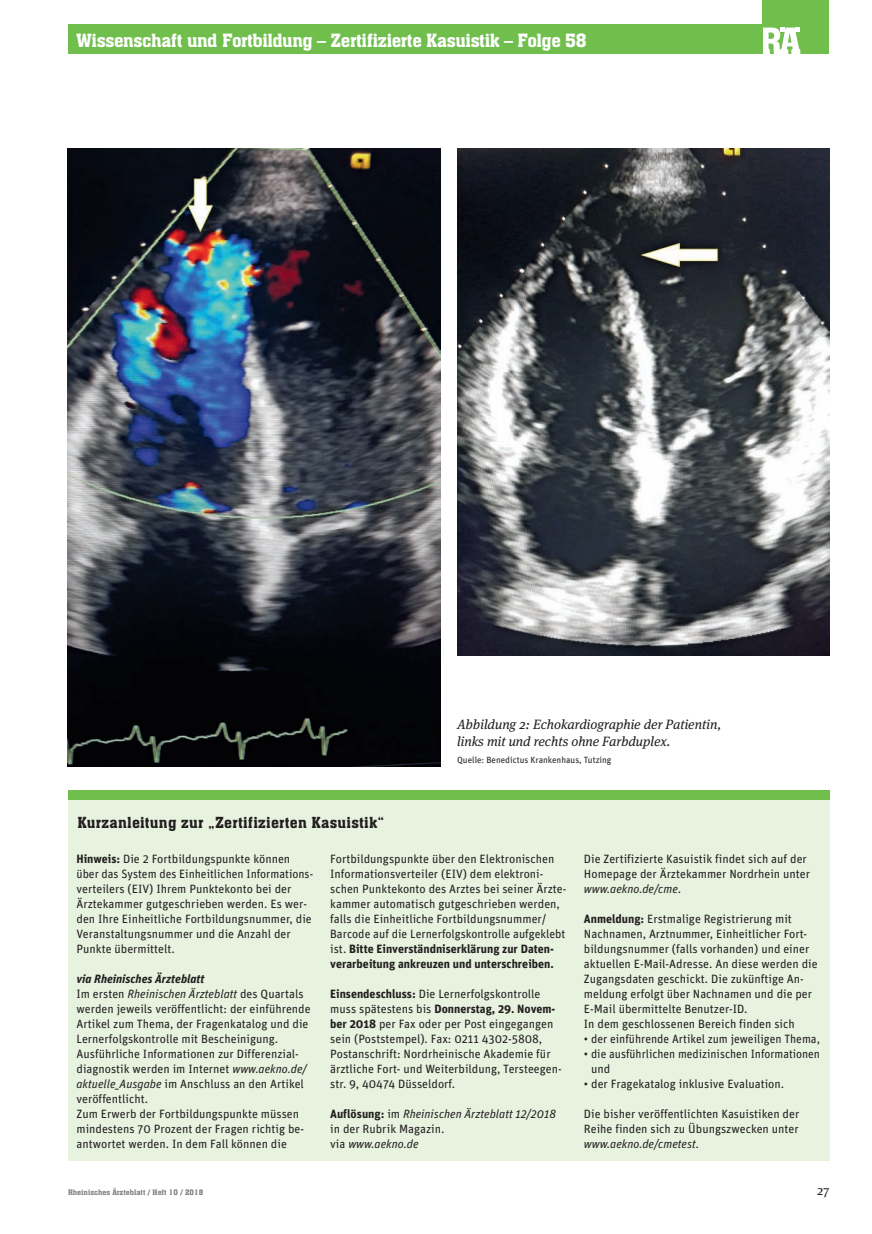
<style>
.page{position:relative;width:872px;height:1234px;background:#fff}
.page>*{position:absolute;margin:0;border:0;box-sizing:border-box;transform-origin:0 0}
.t1{font:18px "Aachen BT";letter-spacing:-.025em;color:#fff}
.t2{font:15px "Aachen BT";letter-spacing:.015em;color:#231f20}
.t3{font:italic 13.5px/17.2px "Meta Serif OT";color:#231f20}
.t4{font:13.5px "Meta Serif OT";color:#231f20}
.t5{font:12px/15px "Unit";color:#231f20}
.t6{font:italic 12px/15px "Unit";color:#231f20}
.t7{font:9px "Unit";color:#231f20}
.t8{font:7.5px "Aachen BT";color:#808285}
.s1{font-weight:700}
.s2{font-weight:700;font-style:italic}
.s3{font-style:italic}
.s4{font-weight:700;font-style:normal}
.s5{font-style:normal}
</style>
<div class="page">
<div style="left:762px;top:0;width:67px;height:54px;background:#70bf4c"></div>
<svg style="left:763px;top:28px;width:37px;height:26px"></svg>
<div style="left:68px;top:795px;width:761px;height:365px;background:#e7f2df"></div>
<div style="left:68px;top:25px;width:694px;height:29px;background:#70bf4c"></div>
<img style="left:68px;top:149px;width:372px;height:617px">
<img style="left:457px;top:149px;width:372px;height:506px">
<div style="left:68px;top:790px;width:761px;height:9px;background:#70bf4c"></div>
<h1 class="t1" style="left:77px;top:29px;width:512px">Wissenschaft und Fortbildung – Zertifizierte Kasuistik – Folge 58</h1>
<p class="t2" style="left:77px;top:812px;width:308px">Kurzanleitung zur „Zertifizierten Kasuistik“</p>
<p class="t3" style="left:457px;top:715px;width:265px">Abbildung 2: Echokardiographie der Patientin, links mit und rechts ohne Farbduplex.</p>
<p class="t7" style="left:457px;top:754px;width:156px">Quelle: Benedictus Krankenhaus, Tutzing</p>
<p class="t5" style="left:76px;top:851px;width:237px"><span class="s1">Hinweis:</span> Die 2 Fortbildungspunkte können über das System des Einheitlichen Informations&shy;verteilers (EIV) Ihrem Punktekonto bei der Ärztekammer gutgeschrieben werden. Es wer&shy;den Ihre Einheitliche Fortbildungsnummer, die Veranstaltungsnummer und die Anzahl der Punkte übermittelt.</p>
<p class="t5" style="left:76px;top:971px;width:236px"><span class="s2">via Rheinisches Ärzteblatt<br></span>Im ersten <span class="s3">Rheinischen Ärzteblatt</span> des Quartals werden jeweils veröffentlicht: der einführende Artikel zum Thema, der Fragenkatalog und die Lernerfolgskontrolle mit Bescheinigung.<br>Ausführliche Informationen zur Differenzial&shy;diagnostik werden im Internet <span class="s3">www.aekno.de/ aktuelle_Ausgabe</span> im Anschluss an den Artikel veröffentlicht.<br>Zum Erwerb der Fortbildungspunkte müssen mindestens 70 Prozent der Fragen richtig be&shy;antwortet werden. In dem Fall können die</p>
<p class="t5" style="left:330px;top:851px;width:238px">Fortbildungspunkte über den Elektronischen Informationsverteiler (EIV) dem elektroni&shy;schen Punktekonto des Arztes bei seiner Ärzte&shy;kammer automatisch gutgeschrieben werden, falls die Einheitliche Fortbildungsnummer/ Barcode auf die Lernerfolgskontrolle aufgeklebt ist. <span class="s1">Bitte Einverständniserklärung zur Daten&shy;verarbeitung ankreuzen und unterschreiben.</span></p>
<p class="t5" style="left:330px;top:986px;width:233px"><span class="s1">Einsendeschluss:</span> Die Lernerfolgskontrolle muss spätestens bis <span class="s1">Donnerstag, 29. Novem&shy;ber 2018</span> per Fax oder per Post eingegangen sein (Poststempel). Fax: 0211 4302-5808, Postanschrift: Nordrheinische Akademie für ärztliche Fort- und Weiterbildung, Tersteegen&shy;str. 9, 40474 Düsseldorf.</p>
<p class="t6" style="left:330px;top:1106px;width:227px"><span class="s4">Auflösung:</span> <span class="s5">im</span> Rheinischen Ärzteblatt 12/2018 <span class="s5">in der Rubrik Magazin.<br>via</span> www.aekno.de</p>
<p class="t5" style="left:584px;top:851px;width:227px">Die Zertifizierte Kasuistik findet sich auf der<br>Homepage der Ärztekammer Nordrhein unter <span class="s3">www.aekno.de/cme</span>.</p>
<p class="t5" style="left:584px;top:911px;width:235px"><span class="s1">Anmeldung:</span> Erstmalige Registrierung mit Nachnamen, Arztnummer, Einheitlicher Fort&shy;bildungsnummer (falls vorhanden) und einer aktuellen E-Mail-Adresse. An diese werden die Zugangsdaten geschickt. Die zukünftige An&shy;meldung erfolgt über Nachnamen und die per E-Mail übermittelte Benutzer-ID.<br>In dem geschlossenen Bereich finden sich</p>
<p class="t5" style="left:584px;top:1031px;width:237px">• der einführende Artikel zum jeweiligen Thema,</p>
<p class="t5" style="left:591px;top:1046px;width:230px;text-indent:-7px">• die ausführlichen medizinischen Informationen und</p>
<p class="t5" style="left:584px;top:1076px;width:202px">• der Fragekatalog inklusive Evaluation.</p>
<p class="t5" style="left:584px;top:1106px;width:217px">Die bisher veröffentlichten Kasuistiken der<br>Reihe finden sich zu Übungszwecken unter</p>
<p class="t6" style="left:584px;top:1136px;width:117px">www.aekno.de/cmetest.</p>
<p class="t8" style="left:68px;top:1187px;width:137px">Rheinisches Ärzteblatt / Heft 10 / 2018</p>
<p class="t4" style="left:817px;top:1181px;width:14px">27</p>
</div>
